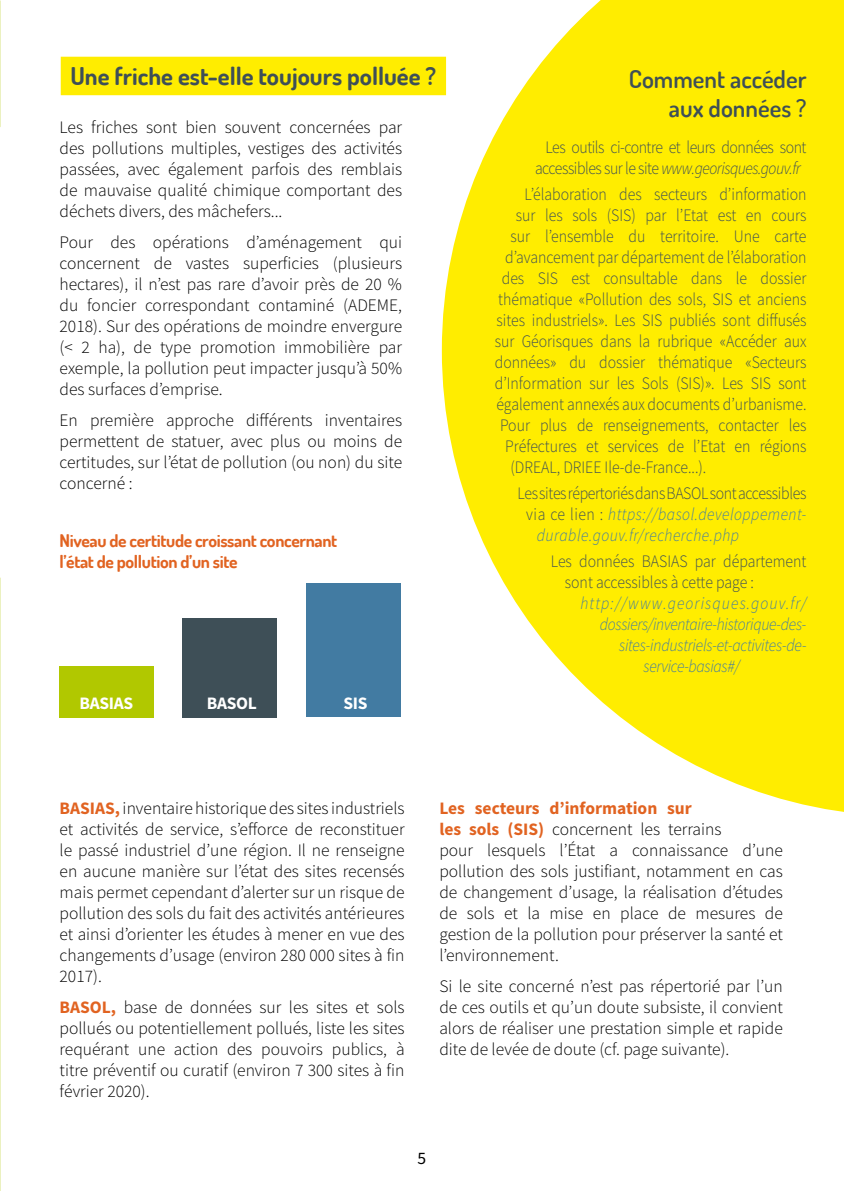
<style>
.page{position:relative;width:844px;height:1191px;background:#fff}
.page>*{position:absolute;margin:0;border:0;box-sizing:border-box;transform-origin:0 0}
.t1{font:700 24.5px "Dosis";color:#3e4f57}
.t2{font:600 24.5px/29.4px "Dosis";color:#3e4f57;text-align:right}
.t3{font:300 17.5px/21px "Source Sans Pro";color:#000;text-align:justify}
.t4{font:300 17.5px/21px "Source Sans Pro";color:#3e4f57;scale:.9 1}
.t5{font:italic 300 17.5px "Source Sans Pro";letter-spacing:-.015em;color:#427ba2;scale:.9 1}
.t6{font:300 17.5px/21px "Source Sans Pro";letter-spacing:-.03em;color:#3e4f57;scale:.9 1}
.t7{font:italic 300 17.5px "Source Sans Pro";letter-spacing:.03em;color:#427ba2;scale:.9 1}
.t8{font:700 17.5px/21px "Dosis";letter-spacing:-.02em;color:#e16321}
.t9{font:300 17.5px "Source Sans Pro";letter-spacing:-.02em;color:#3e4f57;scale:.9 1}
.t10{font:italic 300 17.5px "Source Sans Pro";letter-spacing:.07em;color:#427ba2;scale:.9 1}
.t11{font:700 17.5px "Source Sans Pro";letter-spacing:-.02em;color:#fff}
.t12{font:17.5px "Source Sans Pro";color:#000}
.s1{font-style:italic}
.s2{font-style:normal;color:#3e4f57}
.s3{font-weight:700;color:#e16321}
</style>
<div class="page">
<img style="left:0;top:0;width:1px;height:1191px">
<svg style="left:0;top:81px;width:121px;height:542px"></svg>
<svg style="left:441px;top:0;width:402px;height:812px;fill:#ffed00"></svg>
<div style="left:61px;top:57px;width:385px;height:38px;background:#ffed00"></div>
<div style="left:60px;top:666px;width:94px;height:51px;background:#b1c800"></div>
<div style="left:182px;top:618px;width:95px;height:99px;background:#3e4f57"></div>
<div style="left:306px;top:583px;width:94px;height:134px;background:#427ba2"></div>
<h1 class="t1" style="left:70px;top:60px;width:367px">Une friche est-elle toujours polluée ?</h1>
<p class="t3" style="left:60px;top:117px;width:344px">Les friches sont bien souvent concernées par des pollutions multiples, vestiges des activités passées, avec également parfois des remblais de mauvaise qualité chimique comportant des déchets divers, des mâchefers...</p>
<p class="t3" style="left:60px;top:232px;width:344px">Pour des opérations d’aménagement qui concernent de vastes superficies (plusieurs hectares), il n’est pas rare d’avoir près de 20 % du foncier correspondant contaminé (ADEME, 2018). Sur des opérations de moindre envergure (&lt; 2 ha), de type promotion immobilière par exemple, la pollution peut impacter jusqu’à 50% des surfaces d’emprise.</p>
<p class="t3" style="left:60px;top:410px;width:344px">En première approche différents inventaires permettent de statuer, avec plus ou moins de certitudes, sur l’état de pollution (ou non) du site concerné :</p>
<p class="t8" style="left:60px;top:529px;width:279px">Niveau de certitude croissant concernant l’état de pollution d’un site</p>
<p class="t11" style="left:80px;top:691px;width:55px">BASIAS</p>
<p class="t11" style="left:207px;top:691px;width:51px">BASOL</p>
<p class="t11" style="left:343px;top:691px;width:26px">SIS</p>
<h1 class="t2" style="left:628px;top:64px;width:179px">Comment accéder aux données ?</h1>
<p class="t6" style="left:535px;top:137px;width:303px;text-indent:11px">Les outils ci-contre et leurs données sont accessibles sur le site <span class="s1">www.georisques.gouv.fr</span></p>
<p class="t4" style="left:524px;top:184px;width:315px">L’élaboration des secteurs d’information</p>
<p class="t4" style="left:515px;top:205px;width:324px">sur les sols (SIS) par l’Etat est en cours</p>
<p class="t4" style="left:510px;top:226px;width:330px">sur l’ensemble du territoire. Une carte</p>
<p class="t4" style="left:505px;top:247px;width:336px">d’avancement par département de l’élaboration</p>
<p class="t4" style="left:501px;top:268px;width:340px">des SIS est consultable dans le dossier</p>
<p class="t4" style="left:498px;top:289px;width:344px">thématique «Pollution des sols, SIS et anciens</p>
<p class="t4" style="left:496px;top:310px;width:346px">sites industriels». Les SIS publiés sont diffusés</p>
<p class="t4" style="left:494px;top:331px;width:348px">sur Géorisques dans la rubrique «Accéder aux</p>
<p class="t4" style="left:494px;top:352px;width:348px">données» du dossier thématique «Secteurs</p>
<p class="t4" style="left:494px;top:373px;width:348px">d’Information sur les Sols (SIS)». Les SIS sont</p>
<p class="t4" style="left:496px;top:394px;width:346px">également annexés aux documents d’urbanisme.</p>
<p class="t4" style="left:500px;top:415px;width:342px">Pour plus de renseignements, contacter les</p>
<p class="t4" style="left:505px;top:436px;width:336px">Préfectures et services de l’Etat en régions</p>
<p class="t4" style="left:510px;top:457px;width:219px">(DREAL, DRIEE Ile-de-France...).</p>
<p class="t9" style="left:517px;top:482px;width:322px">Les sites répertoriés dans BASOL sont accessibles</p>
<p class="t7" style="left:526px;top:503px;width:313px"><span class="s2">via ce lien :</span> https://basol.developpement-</p>
<p class="t7" style="left:536px;top:524px;width:226px">durable.gouv.fr/recherche.php</p>
<p class="t4" style="left:564px;top:551px;width:270px;text-indent:-14px">Les données BASIAS par département sont accessibles à cette page :</p>
<p class="t10" style="left:580px;top:592px;width:252px">http://www.georisques.gouv.fr/</p>
<p class="t5" style="left:599px;top:613px;width:231px">dossiers/inventaire-historique-des-</p>
<p class="t5" style="left:619px;top:634px;width:210px">sites-industriels-et-activites-de-</p>
<p class="t5" style="left:643px;top:655px;width:108px">service-basias#/</p>
<p class="t3" style="left:60px;top:797px;width:346px"><span class="s3">BASIAS,</span> inventaire historique des sites industriels et activités de service, s’efforce de reconstituer le passé industriel d’une région. Il ne renseigne en aucune manière sur l’état des sites recensés mais permet cependant d’alerter sur un risque de pollution des sols du fait des activités antérieures et ainsi d’orienter les études à mener en vue des changements d’usage (environ 280 000 sites à fin 2017).</p>
<p class="t3" style="left:60px;top:996px;width:346px"><span class="s3">BASOL,</span> base de données sur les sites et sols pollués ou potentiellement pollués, liste les sites requérant une action des pouvoirs publics, à titre préventif ou curatif (environ 7 300 sites à fin février 2020).</p>
<p class="t3" style="left:439px;top:797px;width:345px;text-align:left"><span class="s3">Les secteurs d’information sur<br>les sols (SIS)</span> concernent les terrains<br>pour lesquels l’État a connaissance d’une pollution des sols justifiant, notamment en cas de changement d’usage, la réalisation d’études de sols et la mise en place de mesures de gestion de la pollution pour préserver la santé et l’environnement.</p>
<p class="t3" style="left:439px;top:975px;width:345px">Si le site concerné n’est pas répertorié par l’un de ces outils et qu’un doute subsiste, il convient alors de réaliser une prestation simple et rapide dite de levée de doute (cf. page suivante).</p>
<p class="t12" style="left:417px;top:1147px;width:10px">5</p>
</div>
